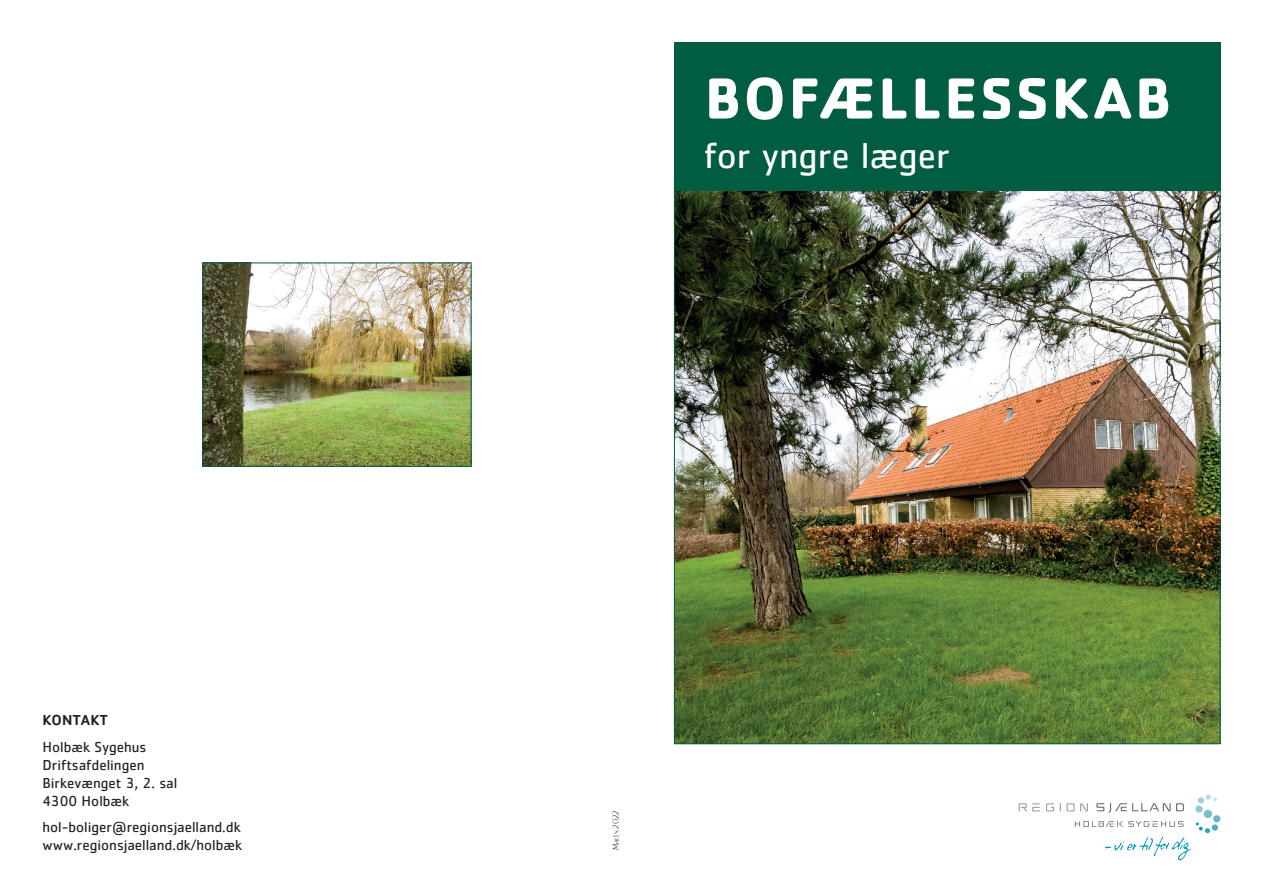
<style>
.page{position:relative;width:1263px;height:893px;background:#fff}
.page>*{position:absolute;margin:0;border:0;box-sizing:border-box;transform-origin:0 0}
.t1{font:700 60px "Cachet Pro";letter-spacing:.05em;color:#fff}
.t2{font:37.5px "Cachet Std";color:#fff}
.t3{font:15px/18px "Cachet Std";color:#231f20}
.t4{font:500 15px "Cachet Std";color:#231f20}
.t5{font:200 9px "Cachet Pro";color:#231f20}
</style>
<div class="page">
<img style="left:676px;top:191px;width:542px;height:551px">
<div style="left:674px;top:43px;width:546px;height:148px;background:#015d41"></div>
<img style="left:204px;top:265px;width:265px;height:200px">
<div style="left:202px;top:263px;width:269px;height:204px;border:1px solid #015d41"></div>
<div style="left:1203px;top:809px;width:9px;height:9px;background:#7cbdd1;border-radius:50%"></div>
<div style="left:1197px;top:797px;width:7px;height:7px;background:#a2d0df;border-radius:50%"></div>
<div style="left:1195px;top:805px;width:8px;height:8px;background:#92c7d8;border-radius:50%"></div>
<svg style="left:1205px;top:795px;width:12px;height:6px"></svg>
<div style="left:1211px;top:824px;width:7px;height:7px;background:#51adc6;border-radius:50%"></div>
<div style="left:1213px;top:815px;width:7px;height:8px;background:#6ab5cb;border-radius:50%"></div>
<svg style="left:1046px;top:803px;width:8px;height:8px"></svg>
<svg style="left:1060px;top:803px;width:28px;height:9px"></svg>
<svg style="left:1019px;top:803px;width:21px;height:9px"></svg>
<svg style="left:1096px;top:803px;width:88px;height:10px"></svg>
<svg style="left:1075px;top:821px;width:135px;height:39px"></svg>
<p class="t4" style="left:43px;top:711px;width:67px">KONTAKT</p>
<p class="t3" style="left:43px;top:738px;width:136px">Holbæk Sygehus<br>Driftsafdelingen<br>Birkevænget 3, 2. sal<br>4300 Holbæk</p>
<p class="t3" style="left:43px;top:818px;width:201px">hol-boliger@regionsjaelland.dk www.regionsjaelland.dk/holbæk</p>
<h1 class="t1" style="left:705px;top:61px;width:468px">BOFÆLLESSKAB</h1>
<h2 class="t2" style="left:704px;top:133px;width:248px">for yngre læger</h2>
<p class="t5" style="left:611px;top:850px;width:42px;rotate:-90deg">Marts 2022</p>
</div>
